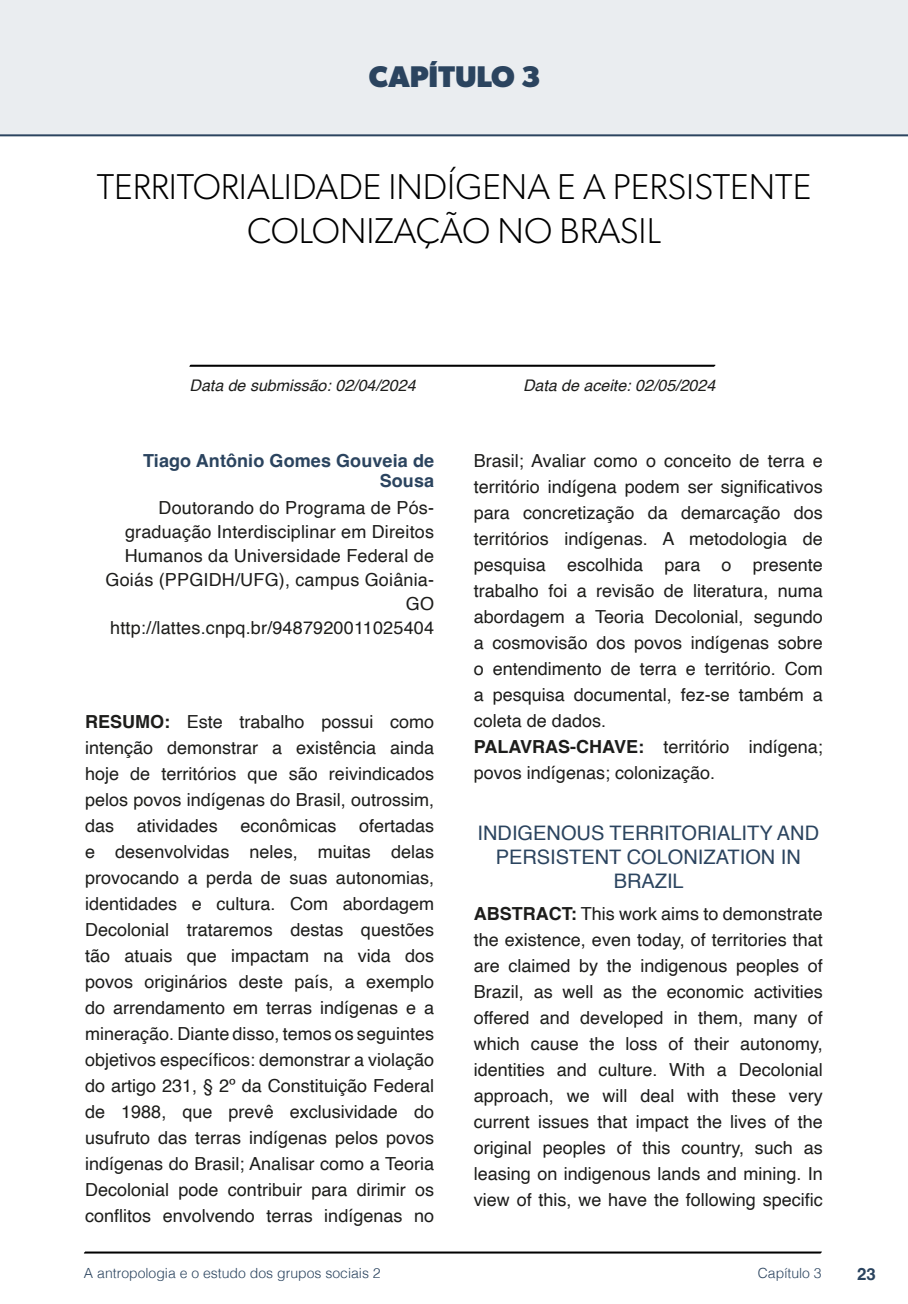
<style>
.page{position:relative;width:908px;height:1304px;background:#fff}
.page>*{position:absolute;margin:0;border:0;box-sizing:border-box;transform-origin:0 0}
.nome_artigos{font:300 36px/44px "Gibson";color:#000;text-align:center}
.capítulos{font:700 30px "Gibson";color:#2b445f}
.título_Inglês{font:20px/24px "Helvetica";color:#2b445f;text-align:center}
.Resumos_e_PC_TXT{font:18px/26px "Helvetica";color:#1d1d1b;text-align:justify}
.info_autores{font:18px/24px "Helvetica";letter-spacing:.01em;color:#1d1d1b;text-align:right}
.nome_autores{font:700 18px/20px "Helvetica";letter-spacing:.005em;color:#2b445f;text-align:right}
.t1{font:700 16.8px "Helvetica";color:#2b445f}
.data{font:italic 16px "Helvetica";color:#1d1d1b}
.t2{font:300 14px "Helvetica";color:#2b445f}
.s1{font-weight:700}
</style>
<div class="page">
<svg style="left:84px;top:1251px;width:737px;height:3px;background:#515151"></svg>
<div style="left:0;top:0;width:907px;height:136px;background:#eaedf0"></div>
<svg style="left:189px;top:364px;width:526px;height:3px;background:#4f4f4f"></svg>
<div style="left:44px;top:72px;width:68px;height:61px;background:#eaedf0"></div>
<p class="capítulos" style="left:369px;top:58px;width:173px">CAPÍTULO 3</p>
<p class="nome_artigos" style="left:97px;top:164px;width:715px">TERRITORIALIDADE INDÍGENA E A PERSISTENTE<br>COLONIZAÇÃO NO BRASIL</p>
<p class="data" style="left:189px;top:373px;width:227px">Data de submissão: 02/04/2024</p>
<p class="data" style="left:523px;top:373px;width:194px">Data de aceite: 02/05/2024</p>
<p class="nome_autores" style="left:143px;top:453px;width:292px">Tiago Antônio Gomes Gouveia de<br>Sousa</p>
<p class="info_autores" style="left:105px;top:497px;width:330px">Doutorando do Programa de Pós&shy;graduação Interdisciplinar em Direitos<br>Humanos da Universidade Federal de<br>Goiás (PPGIDH/UFG), campus Goiânia-<br>GO</p>
<p class="info_autores" style="left:110px;top:617px;width:325px">http://lattes.cnpq.br/9487920011025404</p>
<p class="Resumos_e_PC_TXT" style="left:85px;top:710px;width:350px"><span class="s1">RESUMO:</span> Este trabalho possui como intenção demonstrar a existência ainda hoje de territórios que são reivindicados pelos povos indígenas do Brasil, outrossim, das atividades</p>
<p class="Resumos_e_PC_TXT" style="left:240px;top:814px;width:98px">econômicas</p>
<p class="Resumos_e_PC_TXT" style="left:85px;top:814px;width:350px;text-indent:274px">ofertadas e desenvolvidas neles, muitas delas provocando a perda de suas autonomias, identidades e cultura. Com abordagem Decolonial trataremos destas questões tão atuais que impactam na vida dos povos originários deste país, a exemplo do arrendamento em terras indígenas e a mineração. Diante disso, temos os seguintes objetivos específicos: demonstrar a violação do artigo 231, § 2º da Constituição Federal de 1988, que prevê exclusividade do usufruto das terras indígenas pelos povos indígenas do Brasil; Analisar como a Teoria Decolonial pode contribuir para dirimir os conflitos envolvendo terras indígenas no</p>
<p class="Resumos_e_PC_TXT" style="left:473px;top:448px;width:350px">Brasil; Avaliar como o conceito de terra e território indígena podem ser significativos para concretização da demarcação dos territórios indígenas. A metodologia de pesquisa escolhida para o presente trabalho foi a revisão de literatura, numa abordagem a Teoria Decolonial, segundo a cosmovisão dos povos indígenas sobre o entendimento de terra e território. Com a pesquisa documental, fez-se também a coleta de dados.</p>
<p class="Resumos_e_PC_TXT" style="left:473px;top:734px;width:350px"><span class="s1">PALAVRAS-CHAVE:</span> território indígena; povos indígenas; colonização.</p>
<p class="título_Inglês" style="left:477px;top:822px;width:343px">INDIGENOUS TERRITORIALITY AND<br>PERSISTENT COLONIZATION IN<br>BRAZIL</p>
<p class="Resumos_e_PC_TXT" style="left:473px;top:901px;width:350px"><span class="s1">ABSTRACT:</span> This work aims to demonstrate the existence, even today, of territories that are claimed by the indigenous peoples of Brazil, as well as the economic activities offered and developed in them, many of which cause the loss of their autonomy, identities and culture. With a Decolonial approach, we will deal with these very current issues that impact the lives of the original peoples of this country, such as leasing on indigenous lands and mining. In view of this, we have the following specific</p>
<p class="t2" style="left:84px;top:1261px;width:298px">A antropologia e o estudo dos grupos sociais 2</p>
<p class="t2" style="left:757px;top:1261px;width:65px">Capítulo 3</p>
<p class="t1" style="left:856px;top:1264px;width:20px">23</p>
</div>
